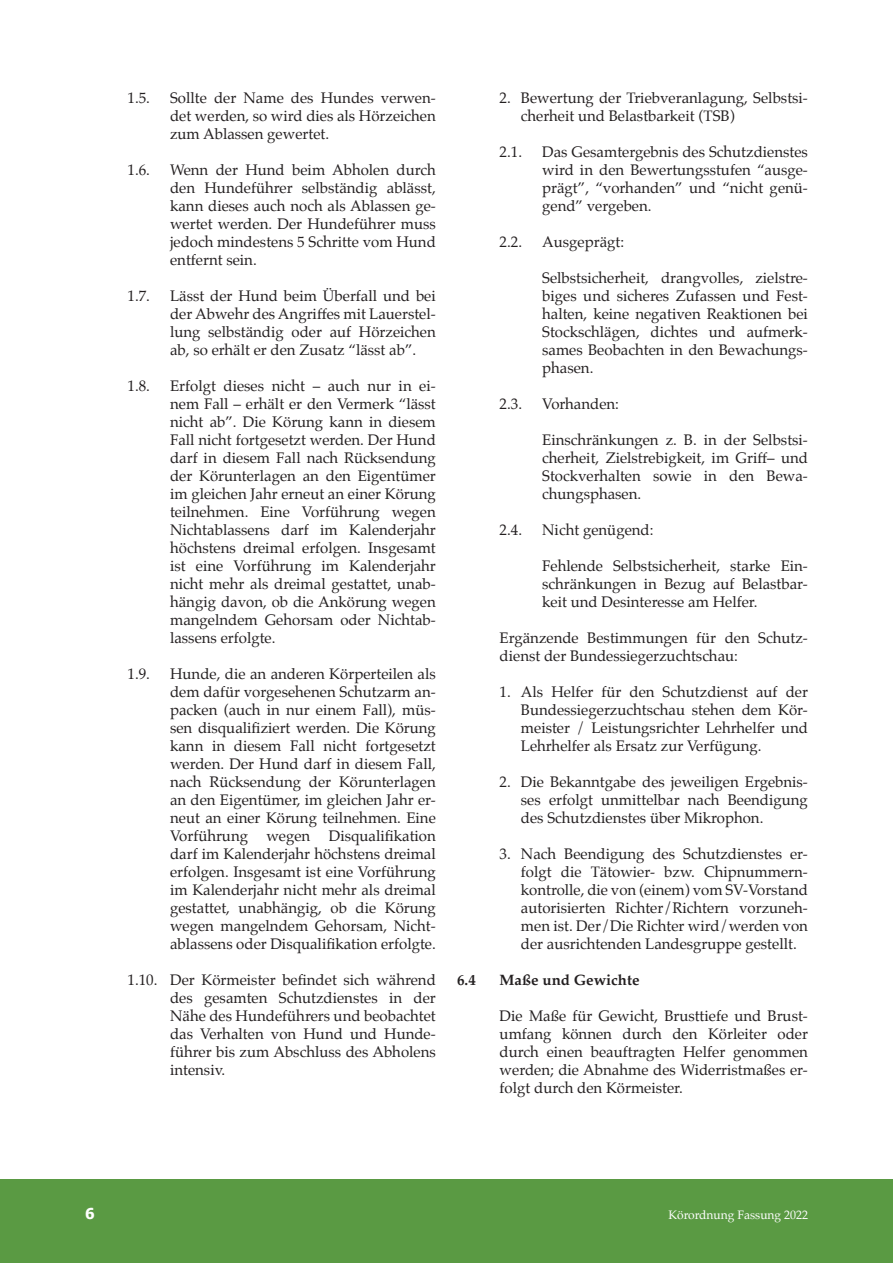
<style>
.page{position:relative;width:893px;height:1263px;background:#fff}
.page>*{position:absolute;margin:0;border:0;box-sizing:border-box;transform-origin:0 0}
.t1{font:15px/18px "Palatino";color:#231f20;text-align:justify}
.Überschrift_1{font:700 15px "Palatino";color:#231f20}
.t2{font:700 15px "Tahoma";color:#fff}
.t3{font:12px "Palatino";color:#fff}
</style>
<div class="page">
<div style="left:0;top:1180px;width:893px;height:83px;background:#5a9a43"></div>
<p class="t1" style="left:128px;top:89px;width:24px">1.5.</p>
<p class="t1" style="left:170px;top:89px;width:267px">Sollte der Name des Hundes verwen&shy;det werden, so wird dies als Hörzeichen zum Ablassen gewertet.</p>
<p class="t1" style="left:128px;top:161px;width:24px">1.6.</p>
<p class="t1" style="left:170px;top:161px;width:267px">Wenn der Hund beim Abholen durch den Hundeführer selbständig ablässt, kann dieses auch noch als Ablassen ge&shy;wertet werden. Der Hundeführer muss jedoch mindestens 5 Schritte vom Hund entfernt sein.</p>
<p class="t1" style="left:128px;top:287px;width:24px">1.7.</p>
<p class="t1" style="left:170px;top:287px;width:267px">Lässt der Hund beim Überfall und bei der Abwehr des Angriffes mit Lauerstel&shy;lung selbständig oder auf Hörzeichen ab, so erhält er den Zusatz “lässt ab”.</p>
<p class="t1" style="left:128px;top:377px;width:24px">1.8.</p>
<p class="t1" style="left:170px;top:377px;width:267px">Erfolgt dieses nicht – auch nur in ei&shy;nem Fall – erhält er den Vermerk “lässt nicht ab”. Die Körung kann in diesem Fall nicht fortgesetzt werden. Der Hund darf in diesem Fall nach Rücksendung der Körunterlagen an den Eigentümer im gleichen Jahr erneut an einer Körung teilnehmen. Eine Vorführung wegen Nichtablassens darf im Kalenderjahr höchstens dreimal erfolgen. Insgesamt ist eine Vorführung im Kalenderjahr nicht mehr als dreimal gestattet, unab&shy;hängig davon, ob die Ankörung wegen mangelndem Gehorsam oder Nichtab&shy;lassens erfolgte.</p>
<p class="t1" style="left:128px;top:665px;width:24px">1.9.</p>
<p class="t1" style="left:170px;top:665px;width:267px">Hunde, die an anderen Körperteilen als dem dafür vorgesehenen Schutzarm an&shy;packen (auch in nur einem Fall), müs&shy;sen disqualifiziert werden. Die Körung kann in diesem Fall nicht fortgesetzt werden. Der Hund darf in diesem Fall, nach Rücksendung der Körunterlagen an den Eigentümer, im gleichen Jahr er&shy;neut an einer Körung teilnehmen. Eine Vorführung wegen Disqualifikation darf im Kalenderjahr höchstens dreimal erfolgen. Insgesamt ist eine Vorführung im Kalenderjahr nicht mehr als dreimal gestattet, unabhängig, ob die Körung wegen mangelndem Gehorsam, Nicht&shy;ablassens oder Disqualifikation erfolgte.</p>
<p class="t1" style="left:170px;top:971px;width:267px;text-indent:-43px">1.10. Der Körmeister befindet sich während des gesamten Schutzdienstes in der Nähe des Hundeführers und beobachtet das Verhalten von Hund und Hunde&shy;führer bis zum Abschluss des Abholens intensiv.</p>
<p class="t1" style="left:521px;top:89px;width:289px;text-indent:-21px">2. Bewertung der Triebveranlagung, Selbstsi&shy;cherheit und Belastbarkeit (TSB)</p>
<p class="t1" style="left:500px;top:143px;width:24px">2.1.</p>
<p class="t1" style="left:542px;top:143px;width:267px">Das Gesamtergebnis des Schutzdienstes wird in den Bewertungsstufen “ausge&shy;prägt”, “vorhanden” und “nicht genü&shy;gend” vergeben.</p>
<p class="t1" style="left:500px;top:233px;width:24px">2.2.</p>
<p class="t1" style="left:542px;top:233px;width:84px">Ausgeprägt:</p>
<p class="t1" style="left:542px;top:269px;width:267px">Selbstsicherheit, drangvolles, zielstre&shy;biges und sicheres Zufassen und Fest&shy;halten, keine negativen Reaktionen bei Stockschlägen, dichtes und aufmerk&shy;sames Beobachten in den Bewachungs&shy;phasen.</p>
<p class="t1" style="left:500px;top:395px;width:24px">2.3.</p>
<p class="t1" style="left:542px;top:395px;width:78px">Vorhanden:</p>
<p class="t1" style="left:542px;top:431px;width:267px">Einschränkungen z. B. in der Selbstsi&shy;cherheit, Zielstrebigkeit, im Griff– und Stockverhalten sowie in den Bewa&shy;chungsphasen.</p>
<p class="t1" style="left:500px;top:521px;width:24px">2.4.</p>
<p class="t1" style="left:542px;top:521px;width:113px">Nicht genügend:</p>
<p class="t1" style="left:542px;top:557px;width:267px">Fehlende Selbstsicherheit, starke Ein&shy;schränkungen in Bezug auf Belastbar&shy;keit und Desinteresse am Helfer.</p>
<p class="t1" style="left:500px;top:629px;width:310px">Ergänzende Bestimmungen für den Schutz&shy;dienst der Bundessiegerzuchtschau:</p>
<p class="t1" style="left:521px;top:683px;width:289px;text-indent:-21px">1. Als Helfer für den Schutzdienst auf der Bundessiegerzuchtschau stehen dem Kör&shy;meister / Leistungsrichter Lehrhelfer und Lehrhelfer als Ersatz zur Verfügung.</p>
<p class="t1" style="left:521px;top:773px;width:289px;text-indent:-21px">2. Die Bekanntgabe des jeweiligen Ergebnis&shy;ses erfolgt unmittelbar nach Beendigung des Schutzdienstes über Mikrophon.</p>
<p class="t1" style="left:521px;top:845px;width:289px;text-indent:-21px">3. Nach Beendigung des Schutzdienstes er&shy;folgt die Tätowier- bzw. Chipnummern&shy;kontrolle, die von (einem) vom SV-Vorstand autorisierten Richter/Richtern vorzuneh&shy;men ist. Der/Die Richter wird/werden von der ausrichtenden Landesgruppe gestellt.</p>
<p class="Überschrift_1" style="left:457px;top:967px;width:20px">6.4</p>
<p class="Überschrift_1" style="left:500px;top:967px;width:141px">Maße und Gewichte</p>
<p class="t1" style="left:500px;top:1007px;width:310px">Die Maße für Gewicht, Brusttiefe und Brust&shy;umfang können durch den Körleiter oder durch einen beauftragten Helfer genommen werden; die Abnahme des Widerristmaßes er&shy;folgt durch den Körmeister.</p>
<p class="t2" style="left:85px;top:1203px;width:11px">6</p>
<p class="t3" style="left:668px;top:1205px;width:141px">Körordnung Fassung 2022</p>
</div>
